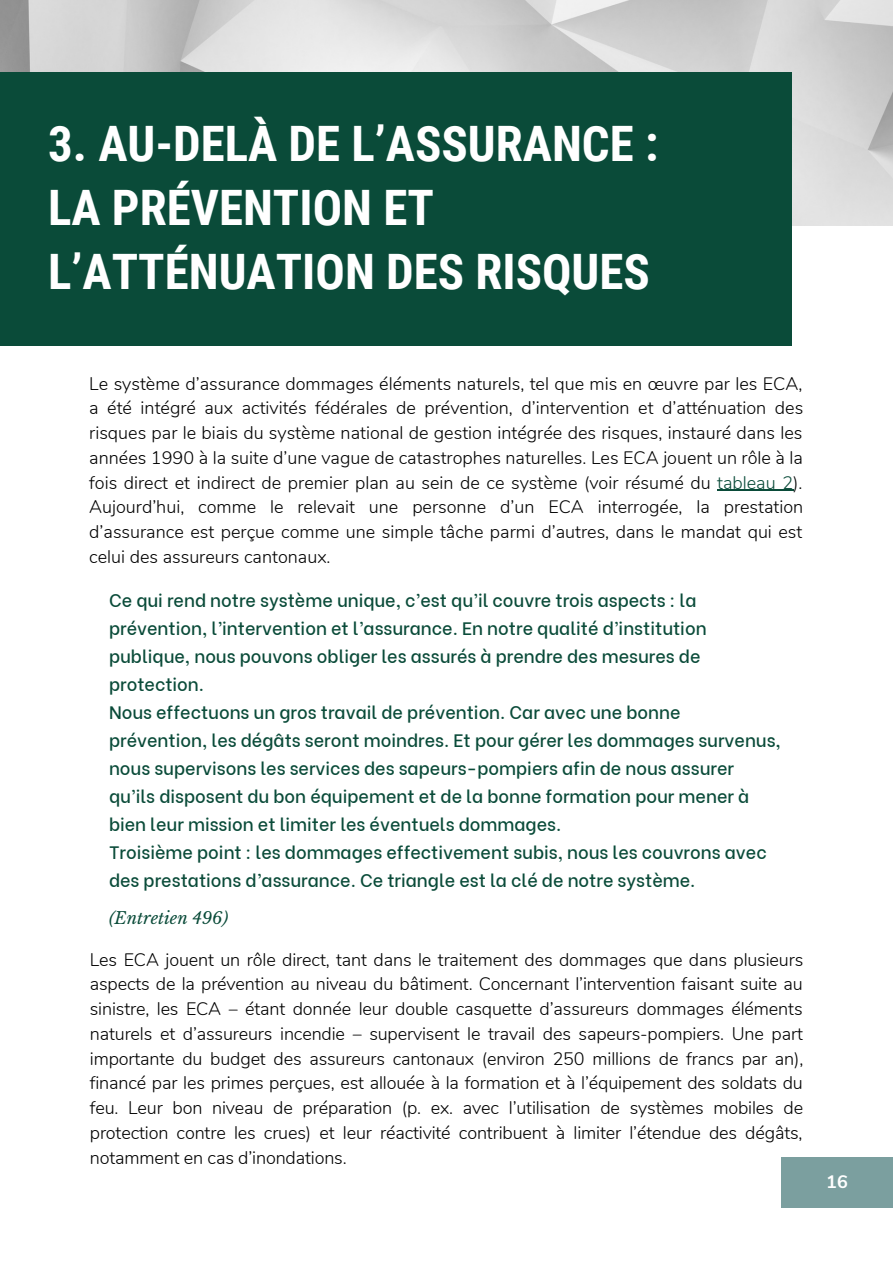
<style>
.page{position:relative;width:893px;height:1264px;background:#fff}
.page>*{position:absolute;margin:0;border:0;box-sizing:border-box;transform-origin:0 0}
.t1{font:700 48.9px/64.1px "Roboto Condensed";color:#fff}
.t2{font:300 18px/24.8px "Nunito";letter-spacing:-.005em;color:#000;text-align:justify}
.t3{font:500 18px/28px "Be Vietnam";color:#0a4b39}
.t4{font:700 18px "Nunito Sans";color:#fff}
.t5{font:italic 16.5px "Libre Baskerville";color:#0a4b39}
.s1{color:#0a4b39}
</style>
<div class="page">
<div style="left:781px;top:1157px;width:111px;height:50px;background:#7b9f9f"></div>
<img style="left:0;top:0;width:892px;height:225px">
<div style="left:0;top:72px;width:791px;height:273px;background:#0a4b39"></div>
<hr style="left:717px;top:489px;width:76px;height:2px;background:#0a4b39">
<h1 class="t1" style="left:48px;top:112px;width:611px">3. AU-DELÀ DE L’ASSURANCE :<br>LA PRÉVENTION ET<br>L’ATTÉNUATION DES RISQUES</h1>
<p class="t2" style="left:89px;top:371px;width:715px">Le système d’assurance dommages éléments naturels, tel que mis en œuvre par les ECA, a été intégré aux activités fédérales de prévention, d’intervention et d’atténuation des risques par le biais du système national de gestion intégrée des risques, instauré dans les années 1990 à la suite d’une vague de catastrophes naturelles. Les ECA jouent un rôle à la fois direct et indirect de premier plan au sein de ce système (voir résumé du <span class="s1">tableau 2</span>).<br>Aujourd’hui, comme le relevait une personne d’un ECA interrogée, la prestation d’assurance est perçue comme une simple tâche parmi d’autres, dans le mandat qui est celui des assureurs cantonaux.</p>
<p class="t3" style="left:109px;top:584px;width:673px">Ce qui rend notre système unique, c’est qu’il couvre trois aspects : la prévention, l’intervention et l’assurance. En notre qualité d’institution publique, nous pouvons obliger les assurés à prendre des mesures de protection.<br>Nous effectuons un gros travail de prévention. Car avec une bonne prévention, les dégâts seront moindres. Et pour gérer les dommages survenus, nous supervisons les services des sapeurs-pompiers afin de nous assurer qu’ils disposent du bon équipement et de la bonne formation pour mener à bien leur mission et limiter les éventuels dommages.<br>Troisième point : les dommages effectivement subis, nous les couvrons avec des prestations d’assurance. Ce triangle est la clé de notre système.</p>
<p class="t5" style="left:109px;top:908px;width:121px">(Entretien 496)</p>
<p class="t2" style="left:90px;top:947px;width:715px">Les ECA jouent un rôle direct, tant dans le traitement des dommages que dans plusieurs aspects de la prévention au niveau du bâtiment. Concernant l’intervention faisant suite au sinistre, les ECA – étant donnée leur double casquette d’assureurs dommages éléments naturels et d’assureurs incendie – supervisent le travail des sapeurs-pompiers. Une part importante du budget des assureurs cantonaux (environ 250 millions de francs par an), financé par les primes perçues, est allouée à la formation et à l’équipement des soldats du feu. Leur bon niveau de préparation (p. ex. avec l’utilisation de systèmes mobiles de protection contre les crues) et leur réactivité contribuent à limiter l’étendue des dégâts, notamment en cas d’inondations.</p>
<p class="t4" style="left:826px;top:1169px;width:23px">16</p>
</div>
